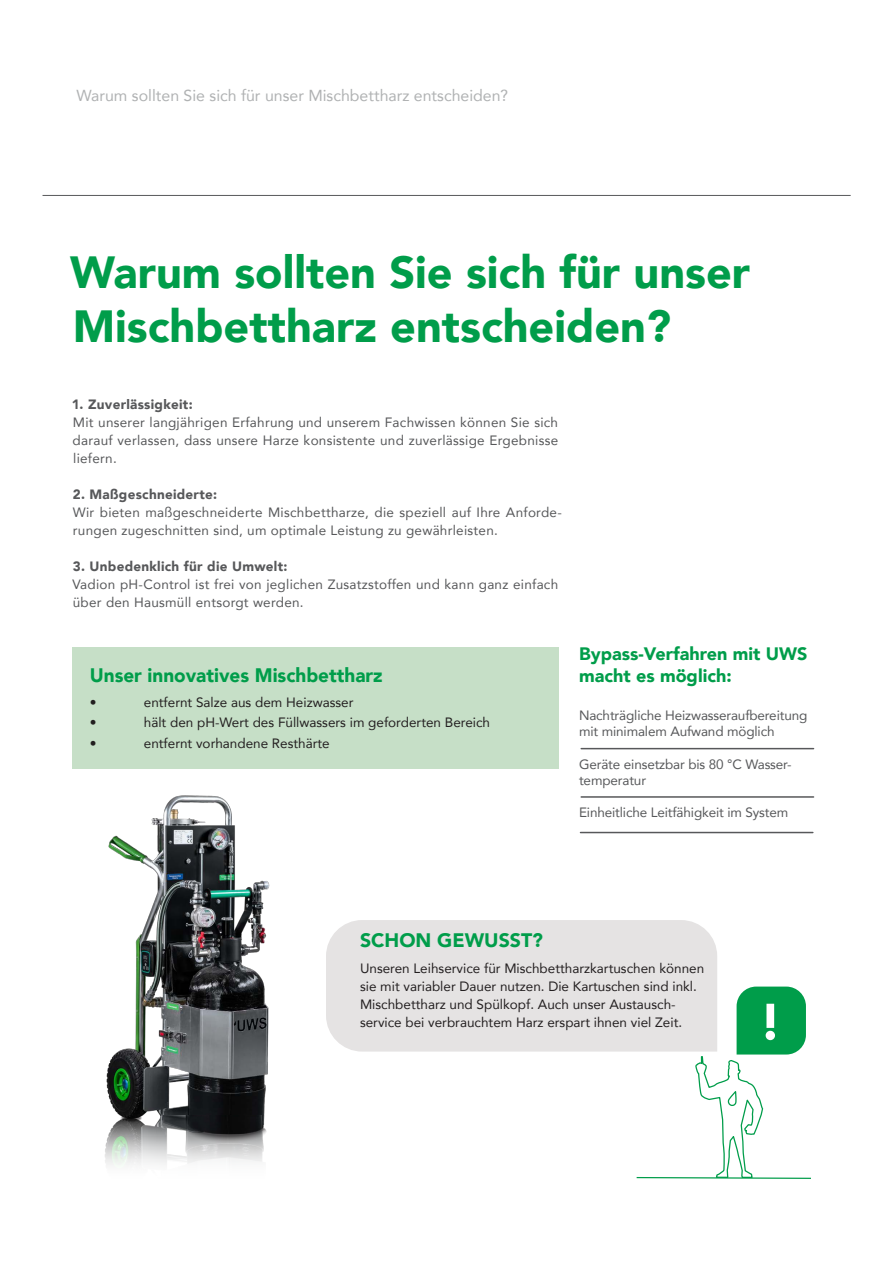
<style>
.page{position:relative;width:893px;height:1263px;background:#fff}
.page>*{position:absolute;margin:0;border:0;box-sizing:border-box;transform-origin:0 0}
.t1{font:900 51px "Avenir LT Std";color:#fff}
.t2{font:900 45px/54px "Avenir";color:#009d4a}
.t3{font:900 19.5px "Avenir";color:#009d4a}
.t4{font:900 18px/21.6px "Avenir";color:#009d4a}
.t5{font:15.9px "Avenir";color:#b0b2b3}
.t6{font:13.5px/18px "Avenir";letter-spacing:.02em;color:#57585a}
.t7{font:13.5px/18px "Avenir";color:#231f20}
.t8{font:13.5px/16.2px "Avenir";letter-spacing:-.01em;color:#57585a}
.t9{font:900 13.5px "Avenir";letter-spacing:.02em;color:#57585a}
</style>
<div class="page">
<div style="left:72px;top:647px;width:487px;height:122px;background:#c6dfc7"></div>
<hr style="left:43px;top:195px;width:808px;height:1px;background:#57585a">
<img style="left:106px;top:795px;width:164px;height:320px">
<img style="left:105px;top:1115px;width:162px;height:50px">
<div style="left:326px;top:920px;width:391px;height:131px;background:#e5e3e3"></div>
<svg style="left:635px;top:986px;width:176px;height:193px"></svg>
<hr style="left:581px;top:748px;width:233px;height:1px;background:#57585a">
<hr style="left:580px;top:832px;width:233px;height:1px;background:#57585a">
<hr style="left:581px;top:796px;width:233px;height:2px;background:#57585a">
<p class="t5" style="left:77px;top:83px;width:433px">Warum sollten Sie sich für unser Mischbettharz entscheiden?</p>
<h2 class="t2" style="left:70px;top:244px;width:681px">Warum sollten Sie sich für unser<br>Mischbettharz entscheiden?</h2>
<p class="t9" style="left:71px;top:393px;width:123px">1. Zuverlässigkeit:</p>
<p class="t6" style="left:73px;top:413px;width:487px;text-align:justify">Mit unserer langjährigen Erfahrung und unserem Fachwissen können Sie sich darauf verlassen, dass unsere Harze konsistente und zuverlässige Ergebnisse liefern.</p>
<p class="t9" style="left:73px;top:483px;width:146px">2. Maßgeschneiderte:</p>
<p class="t6" style="left:73px;top:503px;width:491px">Wir bieten maßgeschneiderte Mischbettharze, die speziell auf Ihre Anforde&shy;rungen zugeschnitten sind, um optimale Leistung zu gewährleisten.</p>
<p class="t9" style="left:73px;top:555px;width:216px">3. Unbedenklich für die Umwelt:</p>
<p class="t6" style="left:73px;top:575px;width:487px">Vadion pH-Control ist frei von jeglichen Zusatzstoffen und kann ganz einfach über den Hausmüll entsorgt werden.</p>
<h3 class="t3" style="left:90px;top:659px;width:294px">Unser innovatives Mischbettharz</h3>
<p class="t7" style="left:90px;top:693px;width:8px">•</p>
<p class="t7" style="left:144px;top:693px;width:211px">entfernt Salze aus dem Heizwasser</p>
<p class="t7" style="left:90px;top:713px;width:8px">•</p>
<p class="t7" style="left:144px;top:713px;width:348px">hält den pH-Wert des Füllwassers im geforderten Bereich</p>
<p class="t7" style="left:90px;top:734px;width:8px">•</p>
<p class="t7" style="left:144px;top:734px;width:187px">entfernt vorhandene Resthärte</p>
<h3 class="t4" style="left:579px;top:643px;width:230px">Bypass-Verfahren mit UWS macht es möglich:</h3>
<p class="t8" style="left:579px;top:707px;width:230px">Nachträgliche Heizwasseraufbereitung mit minimalem Aufwand möglich</p>
<p class="t8" style="left:579px;top:755px;width:214px">Geräte einsetzbar bis 80 °C Wasser&shy;temperatur</p>
<p class="t8" style="left:579px;top:804px;width:211px">Einheitliche Leitfähigkeit im System</p>
<h3 class="t3" style="left:360px;top:923px;width:185px">SCHON GEWUSST?</h3>
<p class="t7" style="left:360px;top:959px;width:346px">Unseren Leihservice für Mischbettharzkartuschen können sie mit variabler Dauer nutzen. Die Kartuschen sind inkl.<br>Mischbettharz und Spülkopf. Auch unser Austausch&shy;service bei verbrauchtem Harz erspart ihnen viel Zeit.</p>
<h1 class="t1" style="left:759px;top:991px;width:24px">!</h1>
</div>
